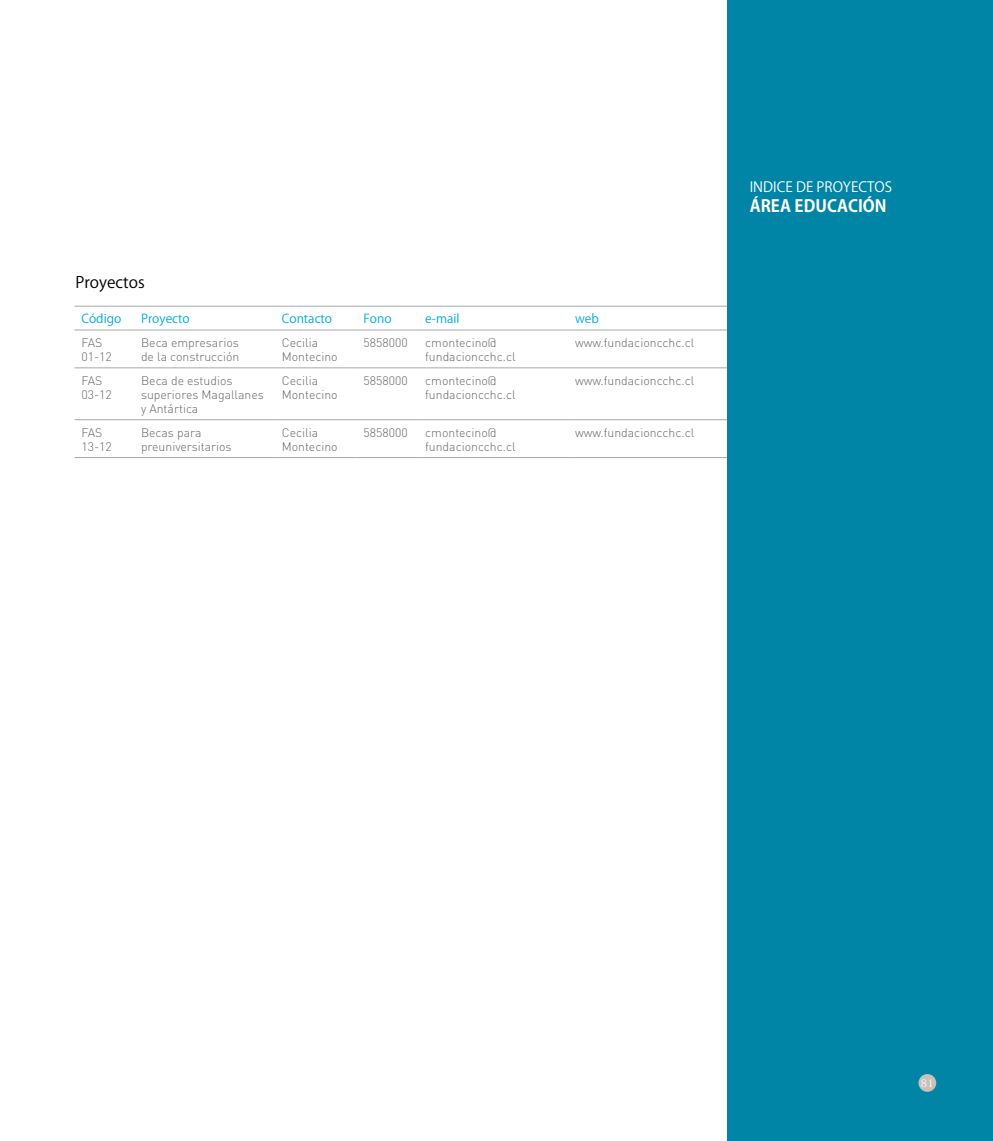
<style>
.page{position:relative;width:993px;height:1141px;background:#fff}
.page>*{position:absolute;margin:0;border:0;box-sizing:border-box;transform-origin:0 0}
.t1{font:700 16.62px "Koz Go Pro";color:#fff}
.t2{font:15.75px "Koz Go Pro";color:#000}
.t3{font:14px "Koz Go Pro";color:#fff}
.t4{font:300 12.25px/14px "DIN";color:#646567}
.t5{font:12.25px "Koz Go Pro";color:#00abdb}
.t6{font:300 10.5px "Koz Min Pro";color:#fff}
</style>
<div class="page">
<hr style="left:74px;top:306px;width:60px;height:1px;background:#a7a8aa">
<hr style="left:134px;top:306px;width:141px;height:1px;background:#a7a8aa">
<hr style="left:275px;top:306px;width:81px;height:1px;background:#a7a8aa">
<hr style="left:356px;top:306px;width:62px;height:1px;background:#a7a8aa">
<hr style="left:418px;top:306px;width:150px;height:1px;background:#a7a8aa">
<hr style="left:568px;top:306px;width:186px;height:1px;background:#a7a8aa">
<hr style="left:74px;top:330px;width:60px;height:1px;background:#a7a8aa">
<hr style="left:134px;top:330px;width:141px;height:1px;background:#a7a8aa">
<hr style="left:275px;top:330px;width:81px;height:1px;background:#a7a8aa">
<hr style="left:356px;top:330px;width:62px;height:1px;background:#a7a8aa">
<hr style="left:418px;top:330px;width:150px;height:1px;background:#a7a8aa">
<hr style="left:568px;top:330px;width:186px;height:1px;background:#a7a8aa">
<hr style="left:74px;top:368px;width:60px;height:1px;background:#a7a8aa">
<hr style="left:134px;top:368px;width:141px;height:1px;background:#a7a8aa">
<hr style="left:275px;top:368px;width:81px;height:1px;background:#a7a8aa">
<hr style="left:356px;top:368px;width:62px;height:1px;background:#a7a8aa">
<hr style="left:418px;top:368px;width:150px;height:1px;background:#a7a8aa">
<hr style="left:568px;top:368px;width:186px;height:1px;background:#a7a8aa">
<hr style="left:74px;top:419px;width:60px;height:1px;background:#a7a8aa">
<hr style="left:134px;top:419px;width:141px;height:1px;background:#a7a8aa">
<hr style="left:275px;top:419px;width:81px;height:1px;background:#a7a8aa">
<hr style="left:356px;top:419px;width:62px;height:1px;background:#a7a8aa">
<hr style="left:418px;top:419px;width:150px;height:1px;background:#a7a8aa">
<hr style="left:568px;top:419px;width:186px;height:1px;background:#a7a8aa">
<hr style="left:74px;top:457px;width:60px;height:1px;background:#a7a8aa">
<hr style="left:134px;top:457px;width:141px;height:1px;background:#a7a8aa">
<hr style="left:275px;top:457px;width:81px;height:1px;background:#a7a8aa">
<hr style="left:356px;top:457px;width:62px;height:1px;background:#a7a8aa">
<hr style="left:418px;top:457px;width:150px;height:1px;background:#a7a8aa">
<hr style="left:568px;top:457px;width:186px;height:1px;background:#a7a8aa">
<div style="left:726px;top:0;width:266px;height:1141px;background:#0085a7"></div>
<div style="left:918px;top:1074px;width:17px;height:18px;background:#c7c1b9;border-radius:50%"></div>
<p class="t2" style="left:75px;top:272px;width:71px">Proyectos</p>
<p class="t5" style="left:81px;top:311px;width:41px">Código</p>
<p class="t5" style="left:141px;top:311px;width:50px">Proyecto</p>
<p class="t5" style="left:282px;top:311px;width:52px">Contacto</p>
<p class="t5" style="left:363px;top:311px;width:30px">Fono</p>
<p class="t5" style="left:425px;top:311px;width:36px">e-mail</p>
<p class="t5" style="left:575px;top:311px;width:25px">web</p>
<p class="t4" style="left:81px;top:335px;width:32px">FAS<br>01-12</p>
<p class="t4" style="left:141px;top:335px;width:100px">Beca empresarios de la construcción</p>
<p class="t4" style="left:282px;top:335px;width:57px">Cecilia<br>Montecino</p>
<p class="t4" style="left:363px;top:335px;width:46px">5858000</p>
<p class="t4" style="left:425px;top:335px;width:92px">cmontecino@ fundacioncchc.cl</p>
<p class="t4" style="left:575px;top:335px;width:121px">www.fundacioncchc.cl</p>
<p class="t4" style="left:81px;top:373px;width:32px">FAS<br>03-12</p>
<p class="t4" style="left:141px;top:373px;width:124px">Beca de estudios superiores Magallanes y Antártica</p>
<p class="t4" style="left:282px;top:373px;width:57px">Cecilia<br>Montecino</p>
<p class="t4" style="left:363px;top:373px;width:46px">5858000</p>
<p class="t4" style="left:425px;top:373px;width:92px">cmontecino@ fundacioncchc.cl</p>
<p class="t4" style="left:575px;top:373px;width:121px">www.fundacioncchc.cl</p>
<p class="t4" style="left:81px;top:425px;width:32px">FAS<br>13-12</p>
<p class="t4" style="left:141px;top:425px;width:92px">Becas para preuniversitarios</p>
<p class="t4" style="left:282px;top:425px;width:57px">Cecilia<br>Montecino</p>
<p class="t4" style="left:363px;top:425px;width:46px">5858000</p>
<p class="t4" style="left:425px;top:425px;width:92px">cmontecino@ fundacioncchc.cl</p>
<p class="t4" style="left:575px;top:425px;width:121px">www.fundacioncchc.cl</p>
<p class="t3" style="left:749px;top:177px;width:144px">I NDICE DE PROYECTOS</p>
<h1 class="t1" style="left:749px;top:195px;width:138px">ÁREA EDUCACIÓN</h1>
<p class="t6" style="left:920px;top:1076px;width:14px">81</p>
</div>
